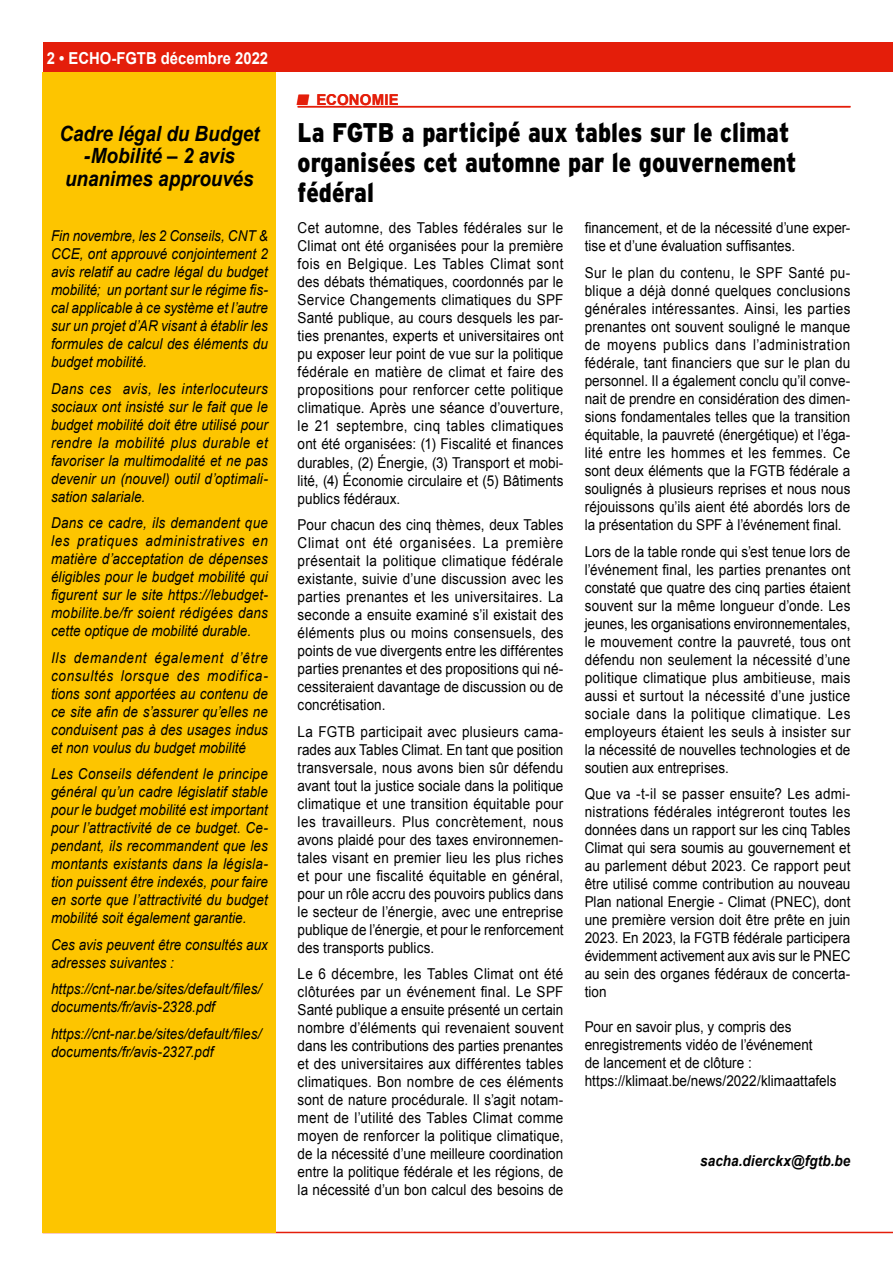
<style>
.page{position:relative;width:893px;height:1263px;background:#fff}
.page>*{position:absolute;margin:0;border:0;box-sizing:border-box;transform-origin:0 0}
.t1{font:900 27px/30px "Interstate";color:#000;scale:.85 1}
.t2{font:italic 700 21px/22.5px "Arial";letter-spacing:-.005em;color:#000;text-align:center;scale:.9 1}
.t3{font:700 16.5px "Arial";color:#fff;scale:.9 1}
.t4{font:15px/18px "Arial";letter-spacing:.005em;color:#000;text-align:justify;scale:.9 1}
.t5{font:italic 15px/18px "Arial";letter-spacing:.005em;color:#000;text-align:justify;scale:.9 1}
.t6{font:italic 700 15px "Arial";letter-spacing:.01em;color:#000;scale:.9 1}
.t7{font:700 15px "Arial";letter-spacing:.01em;color:#e41e0a}
</style>
<div class="page">
<div style="left:43px;top:43px;width:850px;height:29px;background:#e41e0a"></div>
<hr style="left:43px;top:1232px;width:850px;height:1px;background:#e41e0a">
<div style="left:43px;top:72px;width:233px;height:1161px;background:#fdc500"></div>
<hr style="left:298px;top:106px;width:552px;height:1px;background:#e41e0a">
<p class="t3" style="left:47px;top:47px;width:248px">2 • ECHO-FGTB décembre 2022</p>
<h2 class="t2" style="left:59px;top:123px;width:224px">Cadre légal du Budget -Mobilité – 2 avis unanimes approuvés</h2>
<p class="t5" style="left:51px;top:227px;width:242px">Fin novembre, les 2 Conseils, CNT &amp; CCE, ont approuvé conjointement 2 avis relatif au cadre légal du budget mobilité; un portant sur le régime fis&shy;cal applicable à ce système et l’autre sur un projet d’AR visant à établir les formules de calcul des éléments du budget mobilité.</p>
<p class="t5" style="left:51px;top:380px;width:242px">Dans ces avis, les interlocuteurs sociaux ont insisté sur le fait que le budget mobilité doit être utilisé pour rendre la mobilité plus durable et favoriser la multimodalité et ne pas devenir un (nouvel) outil d’optimali&shy;sation salariale.</p>
<p class="t5" style="left:51px;top:514px;width:242px">Dans ce cadre, ils demandent que les pratiques administratives en matière d’acceptation de dépenses éligibles pour le budget mobilité qui figurent sur le site https://lebudget&shy;mobilite.be/fr soient rédigées dans cette optique de mobilité durable.</p>
<p class="t5" style="left:51px;top:649px;width:242px">Ils demandent également d’être consultés lorsque des modifica&shy;tions sont apportées au contenu de ce site afin de s’assurer qu’elles ne conduisent pas à des usages indus et non voulus du budget mobilité</p>
<p class="t5" style="left:51px;top:765px;width:242px">Les Conseils défendent le principe général qu’un cadre législatif stable pour le budget mobilité est important pour l’attractivité de ce budget. Ce&shy;pendant, ils recommandent que les montants existants dans la législa&shy;tion puissent être indexés, pour faire en sorte que l’attractivité du budget mobilité soit également garantie.</p>
<p class="t5" style="left:51px;top:936px;width:242px">Ces avis peuvent être consultés aux adresses suivantes :</p>
<p class="t5" style="left:51px;top:980px;width:235px">https://cnt-nar.be/sites/default/files/ documents/fr/avis-2328.pdf</p>
<p class="t5" style="left:51px;top:1025px;width:235px">https://cnt-nar.be/sites/default/files/ documents/fr/avis-2327.pdf</p>
<p class="t7" style="left:297px;top:90px;width:104px">■ ECONOMIE</p>
<h1 class="t1" style="left:298px;top:117px;width:588px">La FGTB a participé aux tables sur le climat organisées cet automne par le gouvernement fédéral</h1>
<p class="t4" style="left:298px;top:219px;width:297px">Cet automne, des Tables fédérales sur le Climat ont été organisées pour la première fois en Belgique. Les Tables Climat sont des débats thématiques, coordonnés par le Service Changements climatiques du SPF Santé publique, au cours desquels les par&shy;ties prenantes, experts et universitaires ont pu exposer leur point de vue sur la politique fédérale en matière de climat et faire des propositions pour renforcer cette politique climatique. Après une séance d’ouverture, le 21 septembre, cinq tables climatiques ont été organisées: (1) Fiscalité et finances durables, (2) Énergie, (3) Transport et mobi&shy;lité, (4) Économie circulaire et (5) Bâtiments publics fédéraux.</p>
<p class="t4" style="left:298px;top:516px;width:297px">Pour chacun des cinq thèmes, deux Tables Climat ont été organisées. La première présentait la politique climatique fédérale existante, suivie d’une discussion avec les parties prenantes et les universitaires. La seconde a ensuite examiné s’il existait des éléments plus ou moins consensuels, des points de vue divergents entre les différentes parties prenantes et des propositions qui né&shy;cessiteraient davantage de discussion ou de concrétisation.</p>
<p class="t4" style="left:298px;top:722px;width:297px">La FGTB participait avec plusieurs cama&shy;rades aux Tables Climat. En tant que position transversale, nous avons bien sûr défendu avant tout la justice sociale dans la politique climatique et une transition équitable pour les travailleurs. Plus concrètement, nous avons plaidé pour des taxes environnemen&shy;tales visant en premier lieu les plus riches et pour une fiscalité équitable en général, pour un rôle accru des pouvoirs publics dans le secteur de l’énergie, avec une entreprise publique de l’énergie, et pour le renforcement des transports publics.</p>
<p class="t4" style="left:298px;top:965px;width:297px">Le 6 décembre, les Tables Climat ont été clôturées par un événement final. Le SPF Santé publique a ensuite présenté un certain nombre d’éléments qui revenaient souvent dans les contributions des parties prenantes et des universitaires aux différentes tables climatiques. Bon nombre de ces éléments sont de nature procédurale. Il s’agit notam&shy;ment de l’utilité des Tables Climat comme moyen de renforcer la politique climatique, de la nécessité d’une meilleure coordination entre la politique fédérale et les régions, de la nécessité d’un bon calcul des besoins de</p>
<p class="t4" style="left:585px;top:219px;width:297px">financement, et de la nécessité d’une exper&shy;tise et d’une évaluation suffisantes.</p>
<p class="t4" style="left:585px;top:264px;width:297px">Sur le plan du contenu, le SPF Santé pu&shy;blique a déjà donné quelques conclusions générales intéressantes. Ainsi, les parties prenantes ont souvent souligné le manque de moyens publics dans l’administration fédérale, tant financiers que sur le plan du personnel. Il a également conclu qu’il conve&shy;nait de prendre en considération des dimen&shy;sions fondamentales telles que la transition équitable, la pauvreté (énergétique) et l’éga&shy;lité entre les hommes et les femmes. Ce sont deux éléments que la FGTB fédérale a soulignés à plusieurs reprises et nous nous réjouissons qu’ils aient été abordés lors de la présentation du SPF à l’événement final.</p>
<p class="t4" style="left:585px;top:542px;width:297px">Lors de la table ronde qui s’est tenue lors de l’événement final, les parties prenantes ont constaté que quatre des cinq parties étaient souvent sur la même longueur d’onde. Les jeunes, les organisations environnementales, le mouvement contre la pauvreté, tous ont défendu non seulement la nécessité d’une politique climatique plus ambitieuse, mais aussi et surtout la nécessité d’une justice sociale dans la politique climatique. Les employeurs étaient les seuls à insister sur la nécessité de nouvelles technologies et de soutien aux entreprises.</p>
<p class="t4" style="left:585px;top:785px;width:297px">Que va -t-il se passer ensuite? Les admi&shy;nistrations fédérales intégreront toutes les données dans un rapport sur les cinq Tables Climat qui sera soumis au gouvernement et au parlement début 2023. Ce rapport peut être utilisé comme contribution au nouveau Plan national Energie - Climat (PNEC), dont une première version doit être prête en juin 2023. En 2023, la FGTB fédérale participera évidemment activement aux avis sur le PNEC au sein des organes fédéraux de concerta&shy;tion</p>
<p class="t4" style="left:585px;top:1018px;width:281px;text-align:left">Pour en savoir plus, y compris des enregistrements vidéo de l’événement<br>de lancement et de clôture : https://klimaat.be/news/2022/klimaattafels</p>
<p class="t6" style="left:700px;top:1150px;width:168px">sacha.dierckx@fgtb.be</p>
</div>
